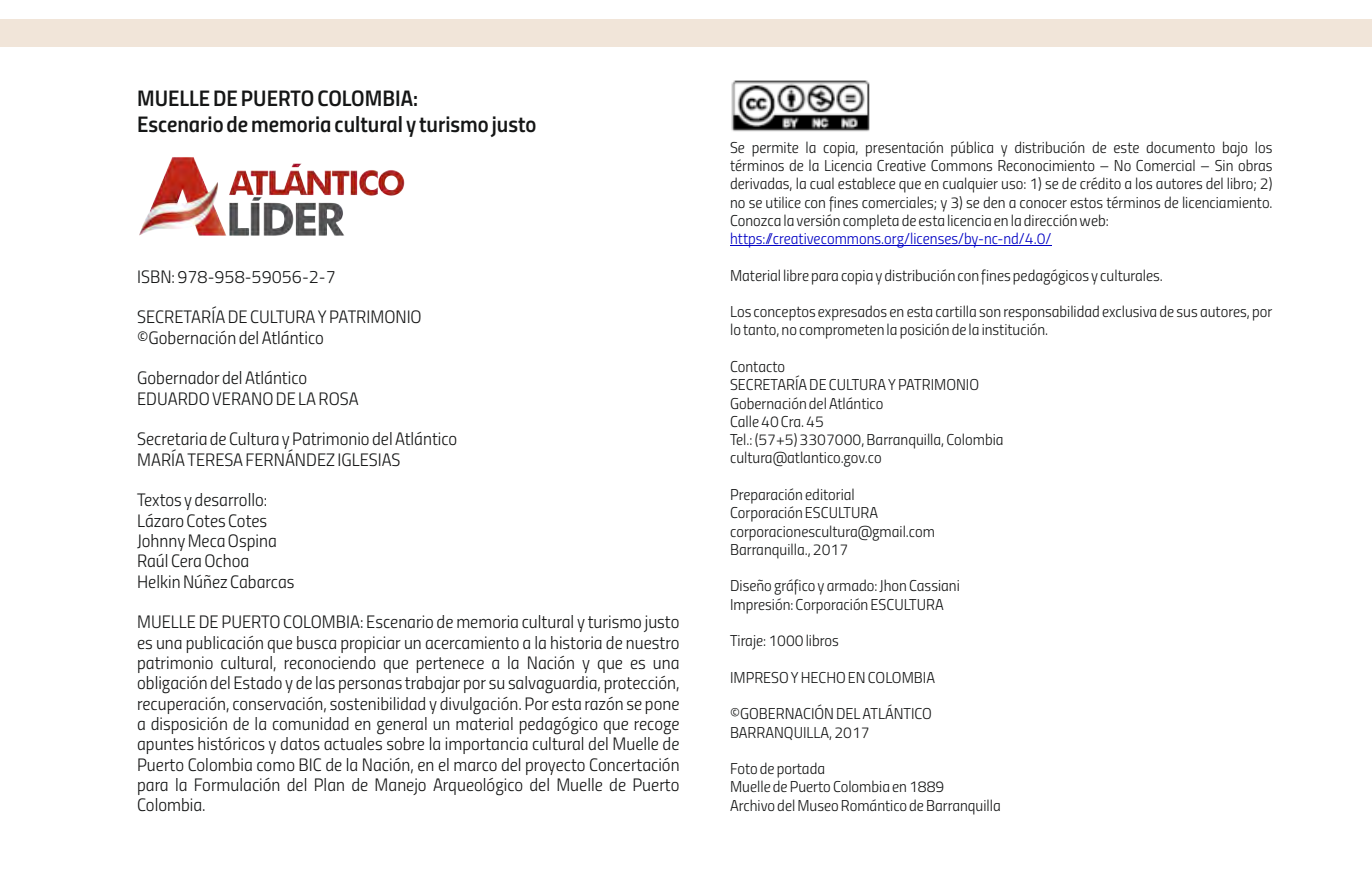
<style>
.page{position:relative;width:1372px;height:893px;background:#fff}
.page>*{position:absolute;margin:0;border:0;box-sizing:border-box;transform-origin:0 0}
.t1{font:22.5px/26.6px "Titillium Semibold Upright";color:#151616}
.t2{font:18px/20.2px "Titillium Light Upright";color:#151616}
.t3{font:15.75px/18.2px "Titillium Light Upright";color:#151616}
.t4{font:15.75px "Titillium Light Upright";color:#0000c4}
</style>
<div class="page">
<div style="left:0;top:19px;width:1371px;height:28px;background:#f1e5d9"></div>
<img style="left:139px;top:157px;width:266px;height:79px">
<hr style="left:730px;top:246px;width:321px;height:1px;background:#0000c4">
<img style="left:731px;top:80px;width:139px;height:52px">
<h1 class="t1" style="left:137px;top:83px;width:401px">MUELLE DE PUERTO COLOMBIA:<br>Escenario de memoria cultural y turismo justo</h1>
<p class="t2" style="left:137px;top:265px;width:200px">ISBN: 978-958-59056-2-7</p>
<p class="t2" style="left:137px;top:306px;width:286px">SECRETARÍA DE CULTURA Y PATRIMONIO ©Gobernación del Atlántico</p>
<p class="t2" style="left:137px;top:367px;width:223px">Gobernador del Atlántico<br>EDUARDO VERANO DE LA ROSA</p>
<p class="t2" style="left:137px;top:428px;width:322px">Secretaria de Cultura y Patrimonio del Atlántico<br>MARÍA TERESA FERNÁNDEZ IGLESIAS</p>
<p class="t2" style="left:137px;top:489px;width:159px">Textos y desarrollo:<br>Lázaro Cotes Cotes<br>Johnny Meca Ospina<br>Raúl Cera Ochoa<br>Helkin Núñez Cabarcas</p>
<p class="t2" style="left:137px;top:611px;width:544px;text-align:justify">MUELLE DE PUERTO COLOMBIA: Escenario de memoria cultural y turismo justo es una publicación que busca propiciar un acercamiento a la historia de nuestro patrimonio cultural, reconociendo que pertenece a la Nación y que es una obligación del Estado y de las personas trabajar por su salvaguardia, protección, recuperación, conservación, sostenibilidad y divulgación. Por esta razón se pone a disposición de la comunidad en general un material pedagógico que recoge apuntes históricos y datos actuales sobre la importancia cultural del Muelle de Puerto Colombia como BIC de la Nación, en el marco del proyecto Concertación para la Formulación del Plan de Manejo Arqueológico del Muelle de Puerto Colombia.</p>
<p class="t3" style="left:730px;top:137px;width:544px;text-align:justify">Se permite la copia, presentación pública y distribución de este documento bajo los términos de la Licencia Creative Commons Reconocimiento – No Comercial – Sin obras derivadas, la cual establece que en cualquier uso: 1) se de crédito a los autores del libro; 2) no se utilice con fines comerciales; y 3) se den a conocer estos términos de licenciamiento.<br>Conozca la versión completa de esta licencia en la dirección web:</p>
<p class="t4" style="left:730px;top:227px;width:323px">https://creativecommons.org/licenses/by-nc-nd/4.0/</p>
<p class="t3" style="left:730px;top:265px;width:434px">Material libre para copia y distribución con fines pedagógicos y culturales.</p>
<p class="t3" style="left:730px;top:302px;width:544px">Los conceptos expresados en esta cartilla son responsabilidad exclusiva de sus autores, por lo tanto, no comprometen la posición de la institución.</p>
<p class="t3" style="left:730px;top:357px;width:275px">Contacto<br>SECRETARÍA DE CULTURA Y PATRIMONIO<br>Gobernación del Atlántico<br>Calle 40 Cra. 45<br>Tel.: (57+5) 3307000, Barranquilla, Colombia cultura@atlantico.gov.co</p>
<p class="t3" style="left:730px;top:485px;width:206px">Preparación editorial<br>Corporación ESCULTURA corporacionescultura@gmail.com<br>Barranquilla., 2017</p>
<p class="t3" style="left:730px;top:576px;width:231px">Diseño gráfico y armado: Jhon Cassiani<br>Impresión: Corporación ESCULTURA</p>
<p class="t3" style="left:730px;top:631px;width:110px">Tiraje: 1000 libros</p>
<p class="t3" style="left:730px;top:667px;width:206px">IMPRESO Y HECHO EN COLOMBIA</p>
<p class="t3" style="left:730px;top:704px;width:203px">©GOBERNACIÓN DEL ATLÁNTICO<br>BARRANQUILLA, 2017</p>
<p class="t3" style="left:730px;top:759px;width:272px">Foto de portada<br>Muelle de Puerto Colombia en 1889<br>Archivo del Museo Romántico de Barranquilla</p>
</div>
